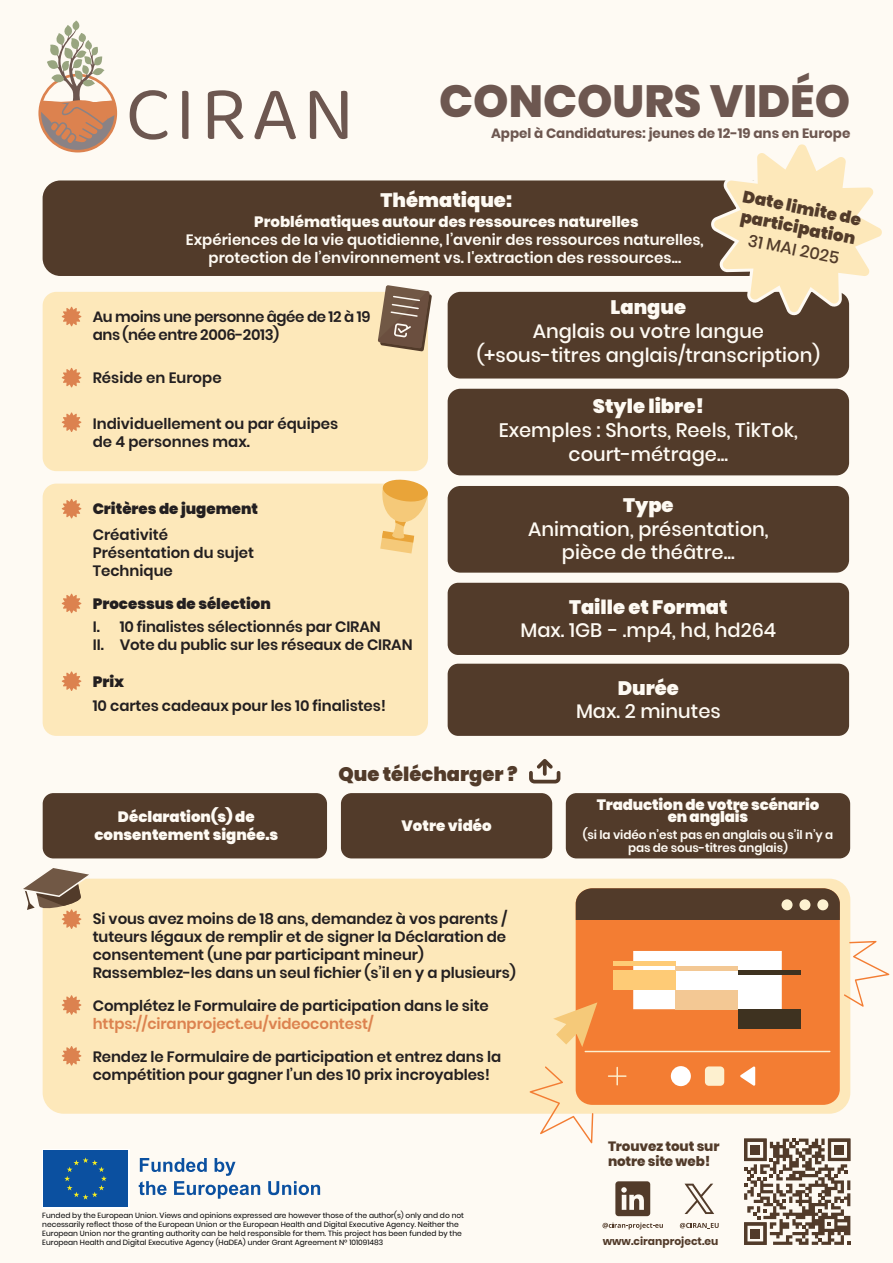
<style>
.page{position:relative;width:893px;height:1263px;background:#fefaf3}
.page>*{position:absolute;margin:0;border:0;box-sizing:border-box;transform-origin:0 0}
.t1{font:800 45px "Poppins";color:#6d5750}
.t2{font:500 19.5px/23.7px "Poppins";color:#fefaf3;text-align:center}
.t3{font:900 19.5px "Poppins";color:#fefaf3}
.t4{font:900 19.5px "Poppins";color:#523b2a}
.t5{font:900 16.8px/19.8px "Poppins";color:#523b2a}
.t6{font:500 16.8px "Poppins";color:#523b2a}
.t7{font:600 15px/18px "Poppins";letter-spacing:-.005em;color:#231f20}
.t8{font:600 15px/18px "Poppins";color:#fefaf3;text-align:center}
.t9{font:900 15px/18px "Poppins";color:#fefaf3;text-align:center}
.t10{font:600 15px/18px "Poppins";letter-spacing:-.025em;color:#231f20}
.t11{font:800 15px "Poppins";color:#fefaf3}
.t12{font:900 15px "Poppins";color:#231f20}
.t13{font:600 15px "Poppins";letter-spacing:-.005em;color:#dc824f}
.t14{font:700 13.5px "Poppins";color:#6d5750}
.t15{font:800 13.5px/15px "Poppins";letter-spacing:-.01em;color:#523b2a}
.t16{font:600 12px/13.5px "Poppins";letter-spacing:-.01em;color:#fefaf3;text-align:center}
.t17{font:700 10.8px "Poppins";color:#523b2a}
.t18{font:7.5px/9px "Poppins";color:#000001}
</style>
<div class="page">
<div style="left:43px;top:879px;width:807px;height:235px;background:#fde8ba;border-radius:21px"></div>
<div style="left:43px;top:292px;width:385px;height:179px;background:#fde8ba;border-radius:14px"></div>
<div style="left:43px;top:484px;width:385px;height:252px;background:#fde8ba;border-radius:14px"></div>
<div style="left:42px;top:1149px;width:87px;height:59px;background:#0b50a0"></div>
<svg style="left:64px;top:1157px;width:43px;height:42px"></svg>
<svg style="left:139px;top:1158px;width:121px;height:41px"></svg>
<svg style="left:268px;top:1181px;width:52px;height:14px"></svg>
<svg style="left:615px;top:1181px;width:35px;height:35px"></svg>
<svg style="left:602px;top:1222px;width:61px;height:7px"></svg>
<svg style="left:680px;top:1223px;width:39px;height:6px"></svg>
<svg style="left:684px;top:1183px;width:30px;height:31px"></svg>
<svg style="left:38px;top:20px;width:79px;height:132px"></svg>
<svg style="left:130px;top:90px;width:37px;height:50px"></svg>
<svg style="left:182px;top:91px;width:6px;height:48px"></svg>
<svg style="left:208px;top:90px;width:36px;height:49px"></svg>
<svg style="left:254px;top:91px;width:42px;height:48px"></svg>
<svg style="left:310px;top:91px;width:37px;height:48px"></svg>
<div style="left:43px;top:793px;width:284px;height:65px;background:#523b2a;border-radius:11px"></div>
<div style="left:341px;top:793px;width:211px;height:65px;background:#523b2a;border-radius:11px"></div>
<div style="left:566px;top:793px;width:284px;height:65px;background:#523b2a;border-radius:11px"></div>
<div style="left:43px;top:180px;width:807px;height:96px;background:#523b2a;border-radius:18px"></div>
<div style="left:448px;top:664px;width:401px;height:72px;background:#523b2a;border-radius:11px"></div>
<div style="left:448px;top:583px;width:401px;height:72px;background:#523b2a;border-radius:11px"></div>
<div style="left:448px;top:486px;width:401px;height:87px;background:#523b2a;border-radius:13px"></div>
<div style="left:448px;top:389px;width:401px;height:86px;background:#523b2a;border-radius:13px"></div>
<div style="left:448px;top:292px;width:401px;height:86px;background:#523b2a;border-radius:13px"></div>
<svg style="left:744px;top:1138px;width:106px;height:107px"></svg>
<div style="left:750px;top:1229px;width:10px;height:9px;background:#523b2a"></div>
<svg style="left:707px;top:144px;width:175px;height:175px"></svg>
<svg style="left:62px;top:307px;width:19px;height:19px"></svg>
<svg style="left:62px;top:368px;width:19px;height:20px"></svg>
<svg style="left:62px;top:412px;width:19px;height:20px"></svg>
<svg style="left:62px;top:499px;width:19px;height:20px"></svg>
<svg style="left:62px;top:593px;width:19px;height:20px"></svg>
<svg style="left:62px;top:671px;width:19px;height:20px"></svg>
<svg style="left:62px;top:995px;width:19px;height:20px"></svg>
<svg style="left:62px;top:1046px;width:19px;height:20px"></svg>
<svg style="left:529px;top:759px;width:32px;height:25px"></svg>
<div style="left:576px;top:888px;width:264px;height:217px;background:#f37d33;border-radius:16px"></div>
<hr style="left:585px;top:1051px;width:245px;height:1px;background:#fdf0cf">
<div style="left:576px;top:888px;width:264px;height:32px;background:#523b2a"></div>
<div style="left:817px;top:899px;width:11px;height:11px;background:#fdf2d1;border-radius:50%"></div>
<div style="left:799px;top:899px;width:11px;height:11px;background:#fdf2d1;border-radius:50%"></div>
<div style="left:781px;top:899px;width:11px;height:11px;background:#fdf2d1;border-radius:50%"></div>
<div style="left:633px;top:951px;width:149px;height:59px;background:#fff"></div>
<div style="left:738px;top:1009px;width:63px;height:20px;background:#3e3220"></div>
<div style="left:675px;top:990px;width:63px;height:19px;background:#f3c894"></div>
<div style="left:613px;top:970px;width:62px;height:20px;background:#fecb76"></div>
<div style="left:738px;top:970px;width:63px;height:5px;background:#3e3220"></div>
<hr style="left:675px;top:966px;width:63px;height:4px;background:#f3c894">
<div style="left:613px;top:961px;width:62px;height:5px;background:#fecb76"></div>
<svg style="left:608px;top:1067px;width:18px;height:18px"></svg>
<div style="left:671px;top:1066px;width:20px;height:20px;background:#fff;border-radius:50%"></div>
<div style="left:705px;top:1066px;width:19px;height:20px;background:#fdf0cf;border-radius:4px"></div>
<svg style="left:740px;top:1066px;width:15px;height:20px"></svg>
<svg style="left:553px;top:1002px;width:44px;height:45px"></svg>
<svg style="left:844px;top:941px;width:45px;height:66px"></svg>
<svg style="left:530px;top:1066px;width:63px;height:77px"></svg>
<svg style="left:23px;top:868px;width:70px;height:61px"></svg>
<svg style="left:380px;top:479px;width:48px;height:74px"></svg>
<svg style="left:378px;top:285px;width:54px;height:66px"></svg>
<h1 class="t1" style="left:439px;top:75px;width:413px">CONCOURS VIDÉO</h1>
<p class="t14" style="left:491px;top:125px;width:361px">Appel à Candidatures: jeunes de 12-19 ans en Europe</p>
<h2 class="t3" style="left:381px;top:189px;width:133px">Thématique:</h2>
<p class="t11" style="left:254px;top:213px;width:386px">Problématiques autour des ressources naturelles</p>
<p class="t8" style="left:186px;top:230px;width:519px">Expériences de la vie quotidienne, l’avenir des ressources naturelles, protection de l’environnement vs. l'extraction des ressources...</p>
<p class="t5" style="left:745px;top:186px;width:122px;rotate:12deg">Date limite de participation</p>
<p class="t6" style="left:750px;top:230px;width:94px;rotate:12deg">31 MAI 2025</p>
<p class="t10" style="left:93px;top:307px;width:279px">Au moins une personne âgée de 12 à 19 ans (née entre 2006-2013)</p>
<p class="t7" style="left:93px;top:369px;width:131px">Réside en Europe</p>
<p class="t7" style="left:93px;top:414px;width:247px">Individuellement ou par équipes de 4 personnes max.</p>
<p class="t12" style="left:93px;top:500px;width:167px">Critères de jugement</p>
<p class="t7" style="left:93px;top:526px;width:163px">Créativité<br>Présentation du sujet<br>Technique</p>
<p class="t12" style="left:93px;top:595px;width:180px">Processus de sélection</p>
<p class="t7" style="left:93px;top:618px;width:321px">I. 10 finalistes sélectionnés par CIRAN<br>II. Vote du public sur les réseaux de CIRAN</p>
<p class="t12" style="left:93px;top:673px;width:33px">Prix</p>
<p class="t7" style="left:93px;top:696px;width:295px">10 cartes cadeaux pour les 10 finalistes!</p>
<h2 class="t3" style="left:611px;top:296px;width:77px">Langue</h2>
<h2 class="t2" style="left:477px;top:319px;width:345px">Anglais ou votre langue (+sous-titres anglais/transcription)</h2>
<h2 class="t3" style="left:593px;top:395px;width:112px">Style libre!</h2>
<h2 class="t2" style="left:499px;top:418px;width:301px">Exemples : Shorts, Reels, TikTok, court-métrage...</h2>
<h2 class="t3" style="left:623px;top:494px;width:52px">Type</h2>
<h2 class="t2" style="left:528px;top:517px;width:242px">Animation, présentation, pièce de théâtre...</h2>
<h2 class="t3" style="left:569px;top:595px;width:160px">Taille et Format</h2>
<h2 class="t2" style="left:520px;top:619px;width:257px">Max. 1GB - .mp4, hd, hd264</h2>
<h2 class="t3" style="left:618px;top:676px;width:63px">Durée</h2>
<h2 class="t2" style="left:576px;top:700px;width:146px">Max. 2 minutes</h2>
<h2 class="t4" style="left:338px;top:763px;width:181px">Que télécharger ?</h2>
<p class="t9" style="left:94px;top:808px;width:185px">Déclaration(s) de consentement signée.s</p>
<p class="t9" style="left:401px;top:817px;width:92px">Votre vidéo</p>
<p class="t7" style="left:93px;top:909px;width:425px">Si vous avez moins de 18 ans, demandez à vos parents / tuteurs légaux de remplir et de signer la Déclaration de consentement (une par participant mineur)<br>Rassemblez-les dans un seul fichier (s’il en y a plusieurs)</p>
<p class="t7" style="left:93px;top:996px;width:398px">Complétez le Formulaire de participation dans le site</p>
<p class="t13" style="left:93px;top:1015px;width:282px">https://ciranproject.eu/videocontest/</p>
<p class="t7" style="left:93px;top:1047px;width:410px">Rendez le Formulaire de participation et entrez dans la compétition pour gagner l’un des 10 prix incroyables!</p>
<p class="t18" style="left:42px;top:1211px;width:423px">Funded by the European Union. Views and opinions expressed are however those of the author(s) only and do not necessarily reflect those of the European Union or the European Health and Digital Executive Agency. Neither the European Union nor the granting authority can be held responsible for them. This project has been funded by the European Health and Digital Executive Agency (HaDEA) under Grant Agreement Nº 101091483</p>
<p class="t9" style="left:597px;top:799px;width:224px;line-height:12px">Traduction de votre scénario en anglais</p>
<p class="t16" style="left:583px;top:828px;width:252px">(si la vidéo n’est pas en anglais ou s’il n’y a pas de sous-titres anglais)</p>
<p class="t15" style="left:608px;top:1138px;width:113px">Trouvez tout sur notre site web!</p>
<p class="t17" style="left:603px;top:1234px;width:117px">www.ciranproject.eu</p>
</div>
